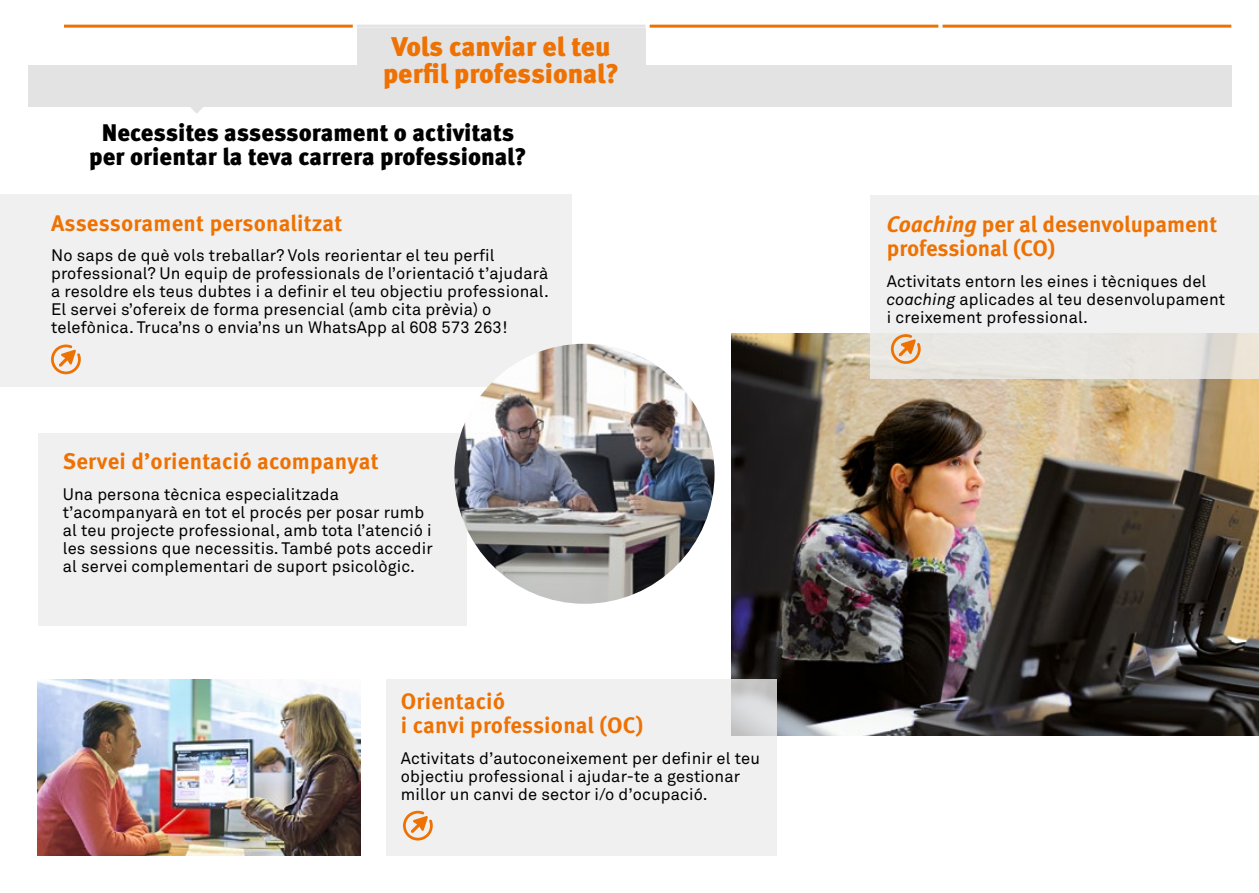
<style>
.page{position:relative;width:1259px;height:893px;background:#fff}
.page>*{position:absolute;margin:0;border:0;box-sizing:border-box;transform-origin:0 0}
.Sep_2_Titol{font:900 27px/27px "Meta Pro";letter-spacing:-.005em;color:#ee7203;text-align:center}
.Sep_2_Titol-2{font:900 24px/24px "Meta Pro";color:#000;text-align:center}
.t1{font:700 22.5px/24px "Meta Pro";letter-spacing:.005em;color:#ee7203}
.t2{font:16.5px/18px "Akkurat Pro";letter-spacing:.01em;color:#000}
.s1{font-style:italic}
.s2{font-family:"Akkurat";font-style:italic}
</style>
<div class="page">
<div style="left:0;top:195px;width:571px;height:192px;background:#ededed"></div>
<svg style="left:51px;top:344px;width:30px;height:30px"></svg>
<div style="left:38px;top:433px;width:429px;height:192px;background:#ededed"></div>
<div style="left:28px;top:65px;width:1203px;height:42px;background:#e3e3e3"></div>
<svg style="left:190px;top:107px;width:13px;height:7px"></svg>
<div style="left:357px;top:28px;width:288px;height:77px;background:#e3e3e3"></div>
<img style="left:731px;top:333px;width:528px;height:403px">
<hr style="left:357px;top:25px;width:288px;height:3px;background:#e3e3e3">
<hr style="left:649px;top:25px;width:289px;height:3px;background:#ee7203">
<hr style="left:942px;top:25px;width:289px;height:3px;background:#ee7203">
<hr style="left:64px;top:25px;width:289px;height:3px;background:#ee7203">
<div style="left:870px;top:195px;width:389px;height:183px;background:linear-gradient(to bottom,#f3f4f5,#e9e7e3)"></div>
<svg style="left:891px;top:334px;width:29px;height:30px"></svg>
<img style="left:454px;top:344px;width:260px;height:260px;border-radius:130px">
<img style="left:38px;top:679px;width:322px;height:177px">
<div style="left:386px;top:679px;width:390px;height:177px;background:#ededed"></div>
<svg style="left:403px;top:811px;width:30px;height:29px"></svg>
<p class="Sep_2_Titol" style="left:383px;top:33px;width:238px">Vols canviar el teu perfil professional?</p>
<p class="Sep_2_Titol-2" style="left:89px;top:122px;width:439px">Necessites assessorament o activitats per orientar la teva carrera professional?</p>
<p class="t1" style="left:51px;top:212px;width:293px">Assessorament personalitzat</p>
<p class="t2" style="left:51px;top:247px;width:499px">No saps de què vols treballar? Vols reorientar el teu perfil professional? Un equip de professionals de l’orientació t’ajudarà a resoldre els teus dubtes i a definir el teu objectiu professional.<br>El servei s’ofereix de forma presencial (amb cita prèvia) o telefònica. Truca’ns o envia’ns un WhatsApp al 608 573 263!</p>
<p class="t1" style="left:63px;top:450px;width:317px">Servei d’orientació acompanyat</p>
<p class="t2" style="left:63px;top:485px;width:371px">Una persona tècnica especialitzada t’acompanyarà en tot el procés per posar rumb al teu projecte professional, amb tota l’atenció i les sessions que necessitis. També pots accedir al servei complementari de suport psicològic.</p>
<p class="t1" style="left:401px;top:690px;width:244px">Orientació<br>i canvi professional (OC)</p>
<p class="t2" style="left:401px;top:750px;width:361px">Activitats d’autoconeixement per definir el teu objectiu professional i ajudar-te a gestionar millor un canvi de sector i/o d’ocupació.</p>
<p class="t1" style="left:887px;top:213px;width:332px"><span class="s1">Coaching</span> per al desenvolupament professional (CO)</p>
<p class="t2" style="left:887px;top:272px;width:340px">Activitats entorn les eines i tècniques del <span class="s2">coaching</span> aplicades al teu desenvolupament i creixement professional.</p>
</div>
